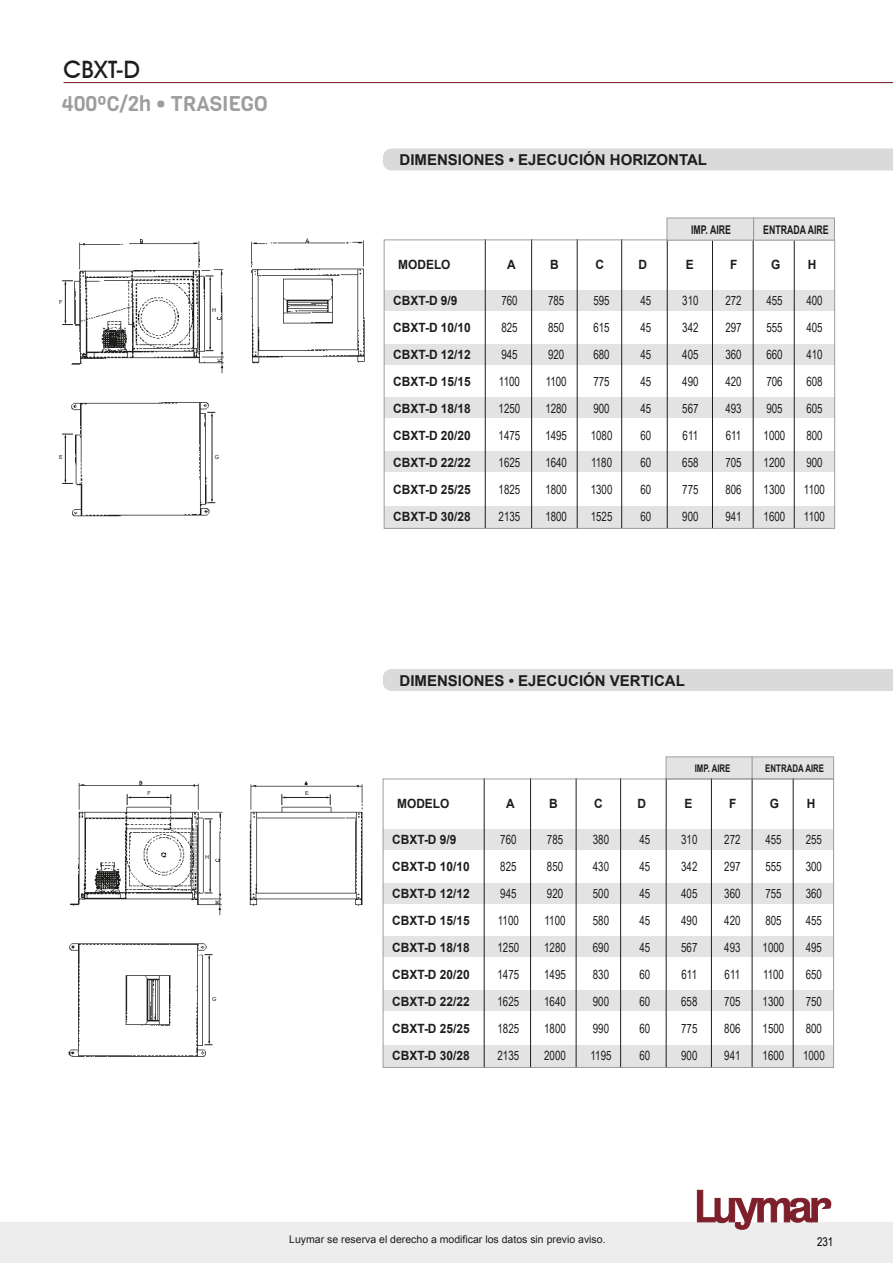
<style>
.page{position:relative;width:893px;height:1263px;background:#fff}
.page>*{position:absolute;margin:0;border:0;box-sizing:border-box;transform-origin:0 0}
.t1{font:500 24px "Avant Garde IT Cby BT";color:#1d1d1b}
.t2{font:21px "Viga";letter-spacing:-.005em;color:#9d9d9c}
.t3{font:700 15px "Arial";color:#1d1d1b}
.t4{font:12.75px/27px "Arial Narrow";color:#1d1d1b;scale:.94 1}
.t5{font:700 12.75px/27px "Arial";color:#1d1d1b;scale:.94 1}
.t6{font:700 12px "Arial";color:#1d1d1b;scale:.73 1}
.t7{font:12px "Arial Narrow";color:#000}
.t8{font:10.5px "Arial";color:#1d1d1b}
.t9{font:700 10.5px "Arial";color:#1d1d1b;scale:.75 1}
.t10{font:5.55px "Arial";color:#1d1d1b}
</style>
<div class="page">
<div style="left:383px;top:148px;width:510px;height:22px;background:#dadada"></div>
<div style="left:0;top:1222px;width:893px;height:41px;background:#ededed"></div>
<svg style="left:697px;top:1190px;width:135px;height:39px"></svg>
<hr style="left:64px;top:82px;width:829px;height:1px;background:#7d202b">
<div style="left:384px;top:397px;width:451px;height:21px;background:#e3e3e3"></div>
<div style="left:384px;top:451px;width:451px;height:21px;background:#e3e3e3"></div>
<div style="left:384px;top:506px;width:451px;height:22px;background:#e3e3e3"></div>
<div style="left:384px;top:290px;width:451px;height:21px;background:#e3e3e3"></div>
<div style="left:384px;top:344px;width:451px;height:20px;background:#e3e3e3"></div>
<hr style="left:531px;top:240px;width:1px;height:288px;background:#1d1d1b">
<hr style="left:667px;top:240px;width:1px;height:288px;background:#1d1d1b">
<hr style="left:485px;top:240px;width:1px;height:288px;background:#1d1d1b">
<hr style="left:577px;top:240px;width:1px;height:288px;background:#1d1d1b">
<hr style="left:621px;top:240px;width:1px;height:288px;background:#1d1d1b">
<hr style="left:712px;top:240px;width:1px;height:288px;background:#1d1d1b">
<hr style="left:753px;top:240px;width:1px;height:288px;background:#1d1d1b">
<hr style="left:794px;top:240px;width:1px;height:288px;background:#1d1d1b">
<div style="left:384px;top:240px;width:451px;height:289px;border:1px solid #9d9d9c"></div>
<div style="left:753px;top:218px;width:82px;height:22px;background:#e3e3e3;border:1px solid #9d9d9c"></div>
<div style="left:667px;top:218px;width:87px;height:22px;background:#e3e3e3;border:1px solid #9d9d9c"></div>
<img style="left:62px;top:238px;width:303px;height:279px">
<hr style="left:65px;top:284px;width:1px;height:37px;background:#1d1d1b">
<svg style="left:62px;top:280px;width:11px;height:4px"></svg>
<svg style="left:62px;top:321px;width:11px;height:4px"></svg>
<hr style="left:210px;top:279px;width:1px;height:69px;background:#1d1d1b">
<svg style="left:205px;top:347px;width:8px;height:4px"></svg>
<svg style="left:205px;top:276px;width:8px;height:4px"></svg>
<hr style="left:65px;top:437px;width:1px;height:43px;background:#1d1d1b">
<svg style="left:62px;top:434px;width:11px;height:4px"></svg>
<svg style="left:62px;top:480px;width:11px;height:4px"></svg>
<hr style="left:212px;top:416px;width:1px;height:84px;background:#1d1d1b">
<svg style="left:207px;top:499px;width:8px;height:4px"></svg>
<svg style="left:207px;top:412px;width:8px;height:4px"></svg>
<div style="left:752px;top:757px;width:82px;height:22px;background:#e3e3e3;border:1px solid #9d9d9c"></div>
<div style="left:666px;top:757px;width:86px;height:22px;background:#e3e3e3;border:1px solid #9d9d9c"></div>
<div style="left:383px;top:936px;width:451px;height:21px;background:#e3e3e3"></div>
<div style="left:383px;top:990px;width:451px;height:21px;background:#e3e3e3"></div>
<div style="left:383px;top:1045px;width:451px;height:22px;background:#e3e3e3"></div>
<div style="left:383px;top:829px;width:451px;height:21px;background:#e3e3e3"></div>
<div style="left:383px;top:883px;width:451px;height:20px;background:#e3e3e3"></div>
<hr style="left:530px;top:779px;width:1px;height:288px;background:#1d1d1b">
<hr style="left:666px;top:779px;width:1px;height:288px;background:#1d1d1b">
<hr style="left:484px;top:779px;width:1px;height:288px;background:#1d1d1b">
<hr style="left:576px;top:779px;width:1px;height:288px;background:#1d1d1b">
<hr style="left:620px;top:779px;width:1px;height:288px;background:#1d1d1b">
<hr style="left:711px;top:779px;width:1px;height:288px;background:#1d1d1b">
<hr style="left:752px;top:779px;width:1px;height:288px;background:#1d1d1b">
<hr style="left:793px;top:779px;width:1px;height:288px;background:#1d1d1b">
<div style="left:383px;top:779px;width:451px;height:289px;border:1px solid #9d9d9c"></div>
<img style="left:68px;top:780px;width:295px;height:277px">
<hr style="left:209px;top:958px;width:1px;height:84px;background:#1d1d1b">
<svg style="left:204px;top:1041px;width:9px;height:4px"></svg>
<svg style="left:204px;top:954px;width:8px;height:4px"></svg>
<hr style="left:130px;top:797px;width:38px;height:1px;background:#1d1d1b">
<svg style="left:167px;top:794px;width:5px;height:11px"></svg>
<svg style="left:127px;top:794px;width:4px;height:11px"></svg>
<hr style="left:285px;top:797px;width:42px;height:1px;background:#1d1d1b">
<svg style="left:327px;top:794px;width:4px;height:11px"></svg>
<svg style="left:282px;top:794px;width:3px;height:11px"></svg>
<hr style="left:210px;top:822px;width:1px;height:68px;background:#1d1d1b">
<svg style="left:204px;top:889px;width:8px;height:5px"></svg>
<svg style="left:204px;top:818px;width:8px;height:4px"></svg>
<div style="left:383px;top:669px;width:510px;height:22px;background:#dadada"></div>
<h1 class="t1" style="left:64px;top:55px;width:78px">CBXT-D</h1>
<h2 class="t2" style="left:61px;top:89px;width:208px">400ºC/2h • TRASIEGO</h2>
<p class="t10" style="left:59px;top:299px;width:5px">F</p>
<p class="t10" style="left:212px;top:307px;width:6px">H</p>
<p class="t10" style="left:59px;top:454px;width:5px">E</p>
<p class="t10" style="left:215px;top:454px;width:6px">G</p>
<p class="t10" style="left:148px;top:790px;width:5px">F</p>
<p class="t10" style="left:305px;top:790px;width:5px">E</p>
<p class="t10" style="left:205px;top:854px;width:6px">H</p>
<p class="t10" style="left:212px;top:996px;width:6px">G</p>
<p class="t3" style="left:400px;top:150px;width:309px">DIMENSIONES • EJECUCIÓN HORIZONTAL</p>
<p class="t5" style="left:398px;top:252px;width:57px">MODELO</p>
<p class="t5" style="left:393px;top:287px;width:84px">CBXT-D 9/9<br>CBXT-D 10/10<br>CBXT-D 12/12<br>CBXT-D 15/15<br>CBXT-D 18/18<br>CBXT-D 20/20<br>CBXT-D 22/22<br>CBXT-D 25/25<br>CBXT-D 30/28</p>
<p class="t6" style="left:691px;top:222px;width:56px">IMP. AIRE</p>
<p class="t6" style="left:763px;top:222px;width:91px">ENTRADA AIRE</p>
<p class="t5" style="left:507px;top:251px;width:11px">A</p>
<p class="t5" style="left:550px;top:251px;width:11px">B</p>
<p class="t5" style="left:595px;top:251px;width:11px">C</p>
<p class="t5" style="left:638px;top:251px;width:11px">D</p>
<p class="t5" style="left:686px;top:251px;width:10px">E</p>
<p class="t5" style="left:730px;top:251px;width:9px">F</p>
<p class="t5" style="left:771px;top:251px;width:11px">G</p>
<p class="t5" style="left:808px;top:251px;width:11px">H</p>
<p class="t4" style="left:499px;top:286px;width:25px">760<br>825<br>945<br>1100<br>1250<br>1475<br>1625<br>1825<br>2135</p>
<p class="t4" style="left:545px;top:286px;width:25px">785<br>850<br>920<br>1100<br>1280<br>1495<br>1640<br>1800<br>1800</p>
<p class="t4" style="left:591px;top:286px;width:25px">595<br>615<br>680<br>775<br>900<br>1080<br>1180<br>1300<br>1525</p>
<p class="t4" style="left:640px;top:286px;width:13px;text-align:justify">45<br>45<br>45<br>45<br>45<br>60<br>60<br>60<br>60</p>
<p class="t4" style="left:682px;top:286px;width:19px;text-align:justify">310<br>342<br>405<br>490<br>567<br>611<br>658<br>775<br>900</p>
<p class="t4" style="left:725px;top:286px;width:19px;text-align:justify">272<br>297<br>360<br>420<br>493<br>611<br>705<br>806<br>941</p>
<p class="t4" style="left:764px;top:286px;width:25px">455<br>555<br>660<br>706<br>905<br>1000<br>1200<br>1300<br>1600</p>
<p class="t4" style="left:804px;top:286px;width:24px">400<br>405<br>410<br>608<br>605<br>800<br>900<br>1100<br>1100</p>
<p class="t3" style="left:400px;top:670px;width:287px">DIMENSIONES • EJECUCIÓN VERTICAL</p>
<p class="t9" style="left:695px;top:762px;width:49px">IMP. AIRE</p>
<p class="t9" style="left:765px;top:762px;width:80px">ENTRADA AIRE</p>
<p class="t5" style="left:397px;top:791px;width:57px">MODELO</p>
<p class="t5" style="left:392px;top:826px;width:84px">CBXT-D 9/9<br>CBXT-D 10/10<br>CBXT-D 12/12<br>CBXT-D 15/15<br>CBXT-D 18/18<br>CBXT-D 20/20<br>CBXT-D 22/22<br>CBXT-D 25/25<br>CBXT-D 30/28</p>
<p class="t5" style="left:506px;top:790px;width:11px">A</p>
<p class="t5" style="left:549px;top:790px;width:11px">B</p>
<p class="t5" style="left:594px;top:790px;width:11px">C</p>
<p class="t5" style="left:637px;top:790px;width:11px">D</p>
<p class="t5" style="left:685px;top:790px;width:10px">E</p>
<p class="t5" style="left:729px;top:790px;width:9px">F</p>
<p class="t5" style="left:770px;top:790px;width:11px">G</p>
<p class="t5" style="left:807px;top:790px;width:11px">H</p>
<p class="t4" style="left:498px;top:825px;width:25px">760<br>825<br>945<br>1100<br>1250<br>1475<br>1625<br>1825<br>2135</p>
<p class="t4" style="left:544px;top:825px;width:25px">785<br>850<br>920<br>1100<br>1280<br>1495<br>1640<br>1800<br>2000</p>
<p class="t4" style="left:590px;top:825px;width:24px">380<br>430<br>500<br>580<br>690<br>830<br>900<br>990<br>1195</p>
<p class="t4" style="left:639px;top:825px;width:13px;text-align:justify">45<br>45<br>45<br>45<br>45<br>60<br>60<br>60<br>60</p>
<p class="t4" style="left:681px;top:825px;width:19px;text-align:justify">310<br>342<br>405<br>490<br>567<br>611<br>658<br>775<br>900</p>
<p class="t4" style="left:724px;top:825px;width:19px;text-align:justify">272<br>297<br>360<br>420<br>493<br>611<br>705<br>806<br>941</p>
<p class="t4" style="left:763px;top:825px;width:25px">455<br>555<br>755<br>805<br>1000<br>1100<br>1300<br>1500<br>1600</p>
<p class="t4" style="left:803px;top:825px;width:25px">255<br>300<br>360<br>455<br>495<br>650<br>750<br>800<br>1000</p>
<p class="t8" style="left:289px;top:1232px;width:318px">Luymar se reserva el derecho a modificar los datos sin previo aviso.</p>
<p class="t7" style="left:817px;top:1233px;width:18px">231</p>
</div>
